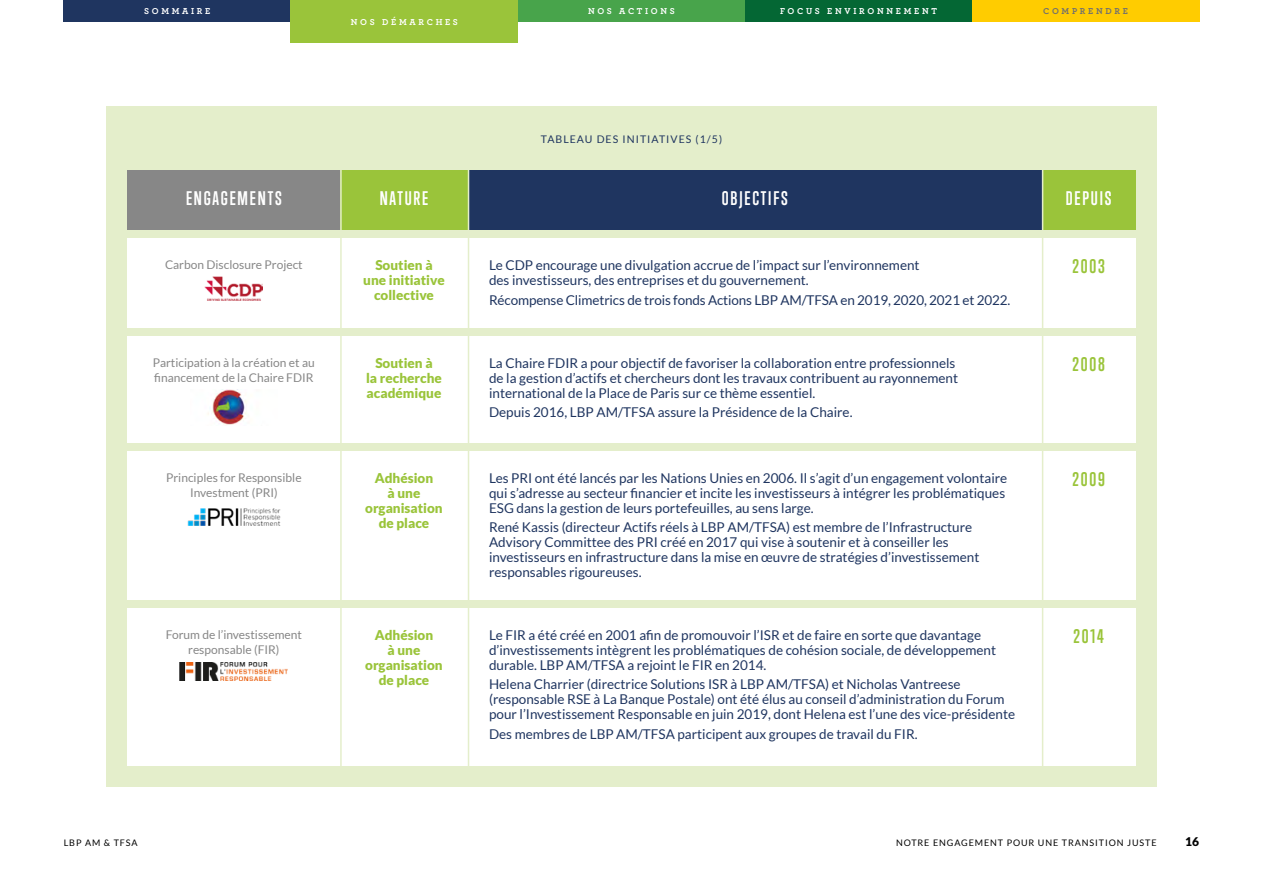
<style>
.page{position:relative;width:1263px;height:893px;background:#fff}
.page>*{position:absolute;margin:0;border:0;box-sizing:border-box;transform-origin:0 0}
.t1{font:700 18px "Trump Gothic Pro";letter-spacing:.1em;color:#fff}
.t2{font:700 18px "Trump Gothic Pro";letter-spacing:.1em;color:#9ac43a}
.t3{font:13.5px/15px "Lato";color:#1f3560}
.t4{font:900 13.5px/15px "Lato";color:#9ac43a;text-align:center}
.t5{font:12px/15px "Lato";color:#878787;text-align:center}
.t6{font:900 12px "Lato";color:#000}
.t7{font:10.5px "Lato";letter-spacing:.1em;color:#1f3560}
.t8{font:700 9px "Archer";letter-spacing:.3em;color:#fff}
.t9{font:9px "Lato";letter-spacing:.1em;color:#000}
.t10{font:700 9px "Archer";letter-spacing:.3em;color:#706f6f}
</style>
<div class="page">
<div style="left:64px;top:0;width:227px;height:21px;background:#1f3560"></div>
<div style="left:518px;top:0;width:227px;height:21px;background:#48a44b"></div>
<div style="left:745px;top:0;width:227px;height:21px;background:#046734"></div>
<div style="left:972px;top:0;width:227px;height:21px;background:#fc0"></div>
<div style="left:106px;top:106px;width:1051px;height:681px;background:#e4eecb"></div>
<div style="left:468px;top:238px;width:574px;height:89px;background:#fff"></div>
<div style="left:128px;top:238px;width:212px;height:89px;background:#fff"></div>
<img style="left:205px;top:277px;width:58px;height:24px">
<div style="left:340px;top:238px;width:128px;height:89px;background:#fff"></div>
<div style="left:1042px;top:238px;width:93px;height:89px;background:#fff"></div>
<div style="left:468px;top:336px;width:574px;height:106px;background:#fff"></div>
<div style="left:128px;top:336px;width:212px;height:106px;background:#fff"></div>
<img style="left:208px;top:390px;width:39px;height:35px">
<div style="left:340px;top:336px;width:128px;height:106px;background:#fff"></div>
<div style="left:1042px;top:336px;width:93px;height:106px;background:#fff"></div>
<div style="left:468px;top:451px;width:574px;height:149px;background:#fff"></div>
<div style="left:128px;top:451px;width:212px;height:149px;background:#fff"></div>
<img style="left:187px;top:508px;width:94px;height:17px">
<div style="left:340px;top:451px;width:128px;height:149px;background:#fff"></div>
<div style="left:1042px;top:451px;width:93px;height:149px;background:#fff"></div>
<div style="left:468px;top:608px;width:574px;height:157px;background:#fff"></div>
<div style="left:128px;top:608px;width:212px;height:157px;background:#fff"></div>
<img style="left:180px;top:663px;width:108px;height:18px">
<div style="left:340px;top:608px;width:128px;height:157px;background:#fff"></div>
<div style="left:1042px;top:608px;width:93px;height:157px;background:#fff"></div>
<div style="left:468px;top:170px;width:574px;height:60px;background:#1f3560"></div>
<div style="left:128px;top:170px;width:212px;height:60px;background:#878787"></div>
<div style="left:340px;top:170px;width:128px;height:60px;background:#9ac43a"></div>
<div style="left:1042px;top:170px;width:93px;height:60px;background:#9ac43a"></div>
<hr style="left:340px;top:106px;width:2px;height:681px;background:#e4eecb">
<hr style="left:468px;top:106px;width:1px;height:681px;background:#e4eecb">
<hr style="left:1042px;top:106px;width:1px;height:681px;background:#e4eecb">
<div style="left:291px;top:0;width:227px;height:43px;background:#9ac43a"></div>
<p class="t8" style="left:144px;top:4px;width:68px">SOMMAIRE</p>
<p class="t8" style="left:588px;top:4px;width:88px">NOS ACTIONS</p>
<p class="t8" style="left:780px;top:4px;width:158px">FOCUS ENVIRONNEMENT</p>
<p class="t10" style="left:1043px;top:4px;width:86px">COMPRENDRE</p>
<p class="t8" style="left:351px;top:15px;width:109px">NOS DÉMARCHES</p>
<p class="t7" style="left:541px;top:134px;width:183px">TABLEAU DES INITIATIVES (1/5)</p>
<h1 class="t1" style="left:186px;top:188px;width:97px">ENGAGEMENTS</h1>
<h1 class="t1" style="left:380px;top:188px;width:50px">NATURE</h1>
<h1 class="t1" style="left:722px;top:188px;width:67px">OBJECTIFS</h1>
<h1 class="t1" style="left:1066px;top:188px;width:47px">DEPUIS</h1>
<p class="t5" style="left:165px;top:257px;width:139px">Carbon Disclosure Project</p>
<p class="t4" style="left:363px;top:258px;width:83px">Soutien à une initiative collective</p>
<h1 class="t2" style="left:1072px;top:256px;width:34px">2003</h1>
<p class="t3" style="left:489px;top:258px;width:432px">Le CDP encourage une divulgation accrue de l’impact sur l’environnement des investisseurs, des entreprises et du gouvernement.</p>
<p class="t3" style="left:489px;top:292px;width:523px">Récompense Climetrics de trois fonds Actions LBP AM/TFSA en 2019, 2020, 2021 et 2022.</p>
<p class="t5" style="left:153px;top:355px;width:163px;text-align:left">Participation à la création et au financement de la Chaire FDIR</p>
<p class="t4" style="left:366px;top:355px;width:77px">Soutien à<br>la recherche académique</p>
<h1 class="t2" style="left:1072px;top:353px;width:34px">2008</h1>
<p class="t3" style="left:489px;top:356px;width:471px">La Chaire FDIR a pour objectif de favoriser la collaboration entre professionnels de la gestion d’actifs et chercheurs dont les travaux contribuent au rayonnement international de la Place de Paris sur ce thème essentiel.</p>
<p class="t3" style="left:489px;top:405px;width:365px">Depuis 2016, LBP AM/TFSA assure la Présidence de la Chaire.</p>
<p class="t5" style="left:166px;top:470px;width:137px">Principles for Responsible<br>Investment (PRI)</p>
<p class="t4" style="left:365px;top:470px;width:79px">Adhésion<br>à une organisation de place</p>
<h1 class="t2" style="left:1072px;top:468px;width:34px">2009</h1>
<p class="t3" style="left:489px;top:470px;width:520px">Les PRI ont été lancés par les Nations Unies en 2006. Il s’agit d’un engagement volontaire qui s’adresse au secteur financier et incite les investisseurs à intégrer les problématiques<br>ESG dans la gestion de leurs portefeuilles, au sens large.</p>
<p class="t3" style="left:489px;top:520px;width:492px">René Kassis (directeur Actifs réels à LBP AM/TFSA) est membre de l’Infrastructure Advisory Committee des PRI créé en 2017 qui vise à soutenir et à conseiller les investisseurs en infrastructure dans la mise en œuvre de stratégies d’investissement responsables rigoureuses.</p>
<p class="t5" style="left:166px;top:627px;width:138px">Forum de l’investissement responsable (FIR)</p>
<p class="t4" style="left:365px;top:627px;width:79px">Adhésion<br>à une organisation de place</p>
<h1 class="t2" style="left:1073px;top:626px;width:32px">2014</h1>
<p class="t3" style="left:489px;top:628px;width:509px">Le FIR a été créé en 2001 afin de promouvoir l’ISR et de faire en sorte que davantage d’investissements intègrent les problématiques de cohésion sociale, de développement durable. LBP AM/TFSA a rejoint le FIR en 2014.</p>
<p class="t3" style="left:489px;top:677px;width:528px">Helena Charrier (directrice Solutions ISR à LBP AM/TFSA) et Nicholas Vantreese (responsable RSE à La Banque Postale) ont été élus au conseil d’administration du Forum pour l’Investissement Responsable en juin 2019, dont Helena est l’une des vice-présidente</p>
<p class="t3" style="left:489px;top:726px;width:430px">Des membres de LBP AM/TFSA participent aux groupes de travail du FIR.</p>
<p class="t9" style="left:64px;top:838px;width:75px">LBP AM &amp; TFSA</p>
<p class="t9" style="left:896px;top:838px;width:262px">NOTRE ENGAGEMENT POUR UNE TRANSITION JUSTE</p>
<p class="t6" style="left:1185px;top:835px;width:15px">16</p>
</div>
